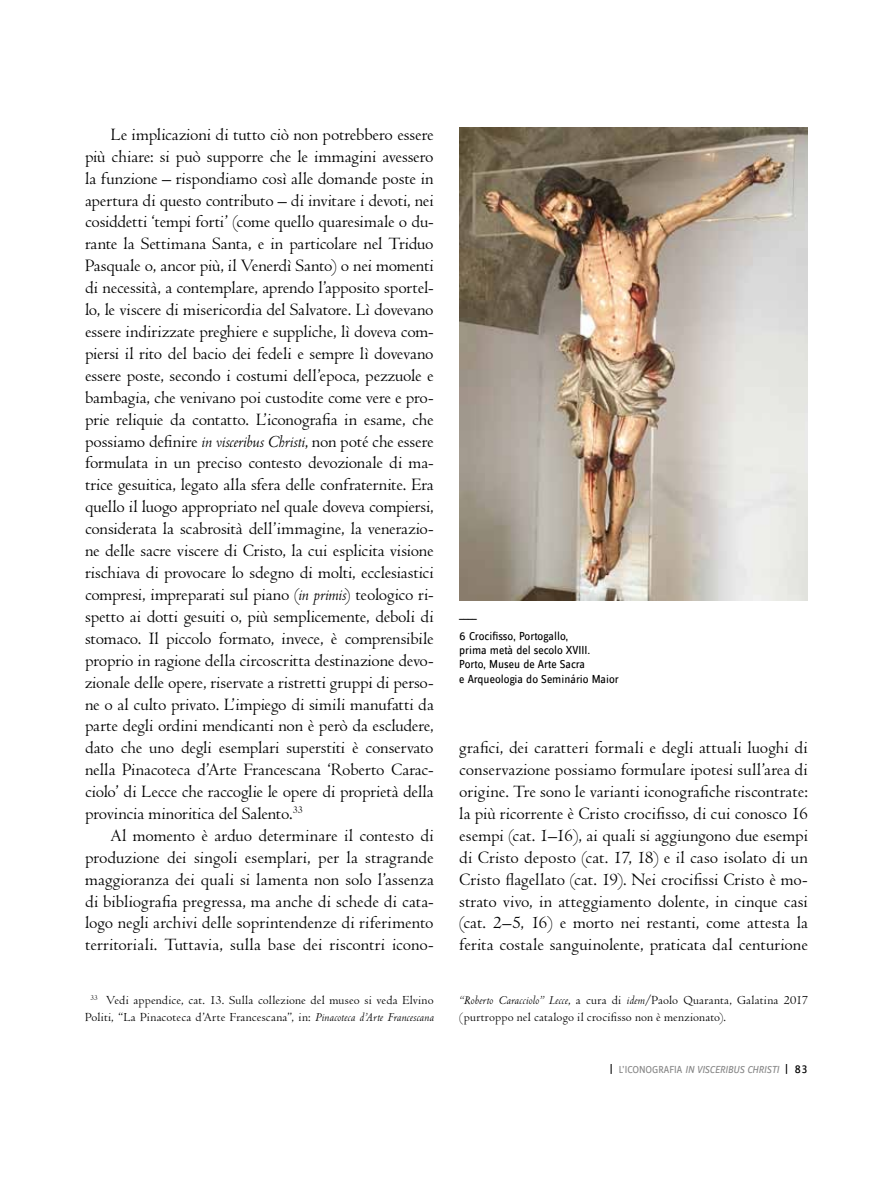
<style>
.page{position:relative;width:893px;height:1191px;background:#fff}
.page>*{position:absolute;margin:0;border:0;box-sizing:border-box;transform-origin:0 0}
.t1{font:18px/21.9px "Centaur MT Pro";color:#000;text-align:justify}
.t2{font:12.75px/16.5px "Centaur MT Pro";letter-spacing:.02em;color:#000;text-align:center}
.t3{font:12px/14.4px "Zine Sans Display Offc";color:#000}
.t4{font:italic 10.5px "Zine Sans Display Offc";color:#878787}
.s1{font-style:italic}
.s2{font-style:normal;font-size:12px;color:#000}
.s3{font-style:normal}
</style>
<div class="page">
<img style="left:459px;top:128px;width:349px;height:472px">
<p class="t1" style="left:85px;top:124px;width:350px;text-indent:26px">Le implicazioni di tutto ciò non potrebbero essere più chiare: si può supporre che le immagini avessero la funzione – rispondiamo così alle domande poste in apertura di questo contributo – di invitare i devoti, nei cosiddetti ‘tempi forti’ (come quello quaresimale o du&shy;rante la Settimana Santa, e in particolare nel Triduo Pasquale o, ancor più, il Venerdì Santo) o nei momenti di necessità, a contemplare, aprendo l’apposito sportel&shy;lo, le viscere di misericordia del Salvatore. Lì dovevano essere indirizzate preghiere e suppliche, lì doveva com&shy;piersi il rito del bacio dei fedeli e sempre lì dovevano essere poste, secondo i costumi dell’epoca, pezzuole e bambagia, che venivano poi custodite come vere e pro&shy;prie reliquie da contatto. L’iconografia in esame, che possiamo definire <span class="s1">in visceribus Christi</span>, non poté che essere formulata in un preciso contesto devozionale di ma&shy;trice gesuitica, legato alla sfera delle confraternite. Era quello il luogo appropriato nel quale doveva compiersi, considerata la scabrosità dell’immagine, la venerazio&shy;ne delle sacre viscere di Cristo, la cui esplicita visione rischiava di provocare lo sdegno di molti, ecclesiastici compresi, impreparati sul piano (<span class="s1">in primis</span>) teologico ri&shy;spetto ai dotti gesuiti o, più semplicemente, deboli di stomaco. Il piccolo formato, invece, è comprensibile proprio in ragione della circoscritta destinazione devo&shy;zionale delle opere, riservate a ristretti gruppi di perso&shy;ne o al culto privato. L’impiego di simili manufatti da parte degli ordini mendicanti non è però da escludere, dato che uno degli esemplari superstiti è conservato nella Pinacoteca d’Arte Francescana ‘Roberto Carac&shy;ciolo’ di Lecce che raccoglie le opere di proprietà della provincia minoritica del Salento.<sup>33</sup></p>
<p class="t1" style="left:85px;top:824px;width:350px;text-indent:26px">Al momento è arduo determinare il contesto di produzione dei singoli esemplari, per la stragrande maggioranza dei quali si lamenta non solo l’assenza di bibliografia pregressa, ma anche di schede di cata&shy;logo negli archivi delle soprintendenze di riferimento territoriali. Tuttavia, sulla base dei riscontri icono-</p>
<p class="t3" style="left:459px;top:602px;width:111px;line-height:23px">____<br>6 Crocifisso, Portogallo,</p>
<p class="t3" style="left:459px;top:643px;width:161px">prima metà del secolo XVIII.<br>Porto, Museu de Arte Sacra<br>e Arqueologia do Seminário Maior</p>
<p class="t1" style="left:459px;top:737px;width:350px">grafici, dei caratteri formali e degli attuali luoghi di conservazione possiamo formulare ipotesi sull’area di origine. Tre sono le varianti iconografiche riscontrate: la più ricorrente è Cristo crocifisso, di cui conosco 16 esempi (cat. 1–16), ai quali si aggiungono due esempi di Cristo deposto (cat. 17, 18) e il caso isolato di un Cristo flagellato (cat. 19). Nei crocifissi Cristo è mo&shy;strato vivo, in atteggiamento dolente, in cinque casi (cat. 2–5, 16) e morto nei restanti, come attesta la ferita costale sanguinolente, praticata dal centurione</p>
<p class="t2" style="left:85px;top:992px;width:350px"><sup>33</sup> Vedi appendice, cat. 13. Sulla collezione del museo si veda Elvino<br>Politi, “La Pinacoteca d’Arte Francescana”, in: <span class="s1">Pinacoteca d’Arte Francescana</span></p>
<p class="t2" style="left:459px;top:992px;width:350px;text-align:left"><span class="s1">“Roberto Caracciolo” Lecce</span>, a cura di <span class="s1">idem</span>/Paolo Quaranta, Galatina 2017 (purtroppo nel catalogo il crocifisso non è menzionato).</p>
<p class="t4" style="left:610px;top:1064px;width:200px"><span class="s2">|</span> <span class="s3">L’ICONOGRAFIA</span> IN VISCERIBUS CHRISTI <span class="s2">| 83</span></p>
</div>
